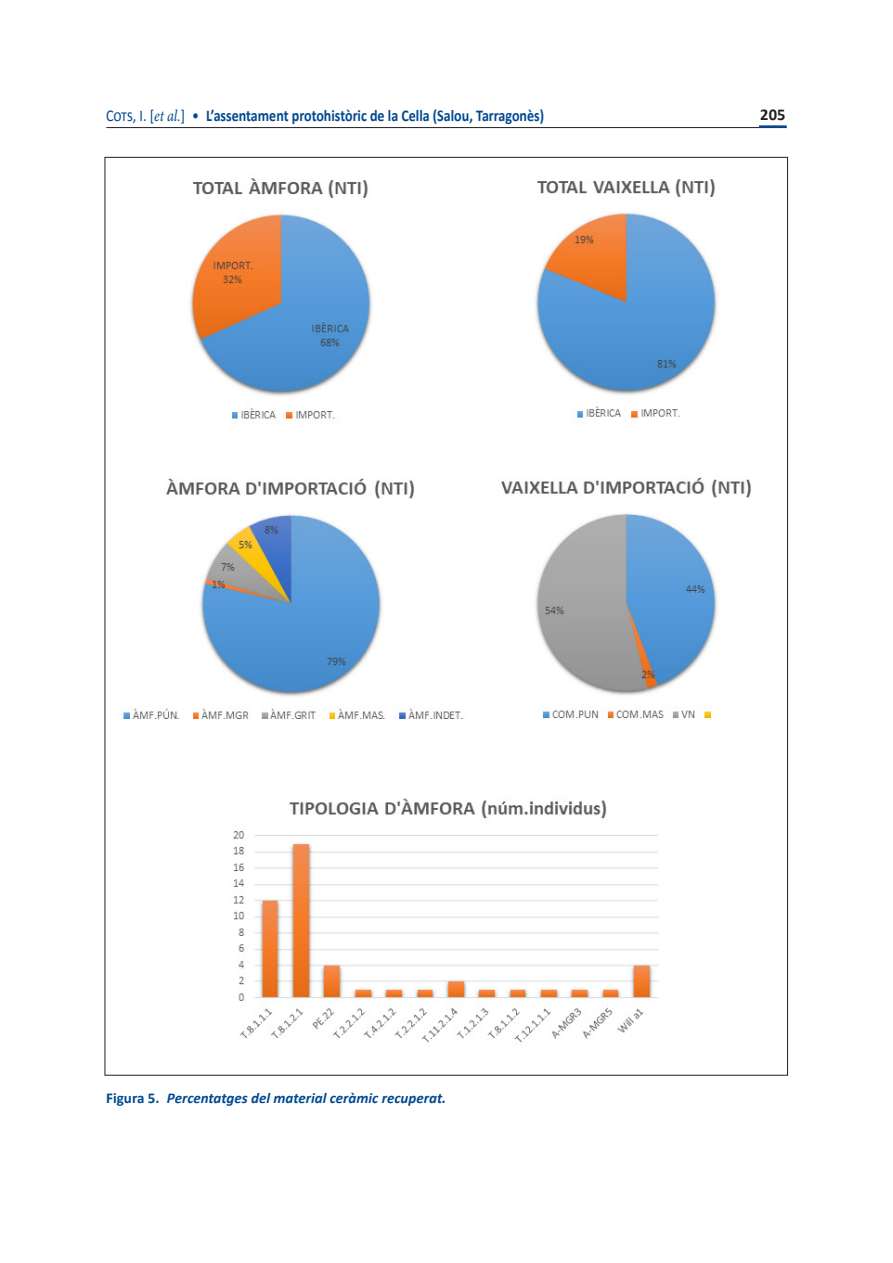
<style>
.page{position:relative;width:893px;height:1263px;background:#fff}
.page>*{position:absolute;margin:0;border:0;box-sizing:border-box;transform-origin:0 0}
.t1{font:700 16.5px "Calibri";color:#014990;scale:.85 1}
.t2{font:700 16.5px "Calibri";color:#231f20}
.peu_foto{font:italic 700 15px "Calibri";color:#014990}
.s1{font-weight:400}
.s2{font-family:"Minion Pro";font-weight:400;font-style:italic}
.s3{font-style:normal}
</style>
<div class="page">
<hr style="left:106px;top:127px;width:681px;height:1px;background:#231f20">
<hr style="left:759px;top:125px;width:28px;height:3px;background:#014990">
<img style="left:122px;top:178px;width:629px;height:865px">
<p class="t1" style="left:106px;top:105px;width:517px"><span class="s1">Cots, I. [</span><span class="s2">et al.</span><span class="s1">] •</span> L’assentament protohistòric de la Cella (Salou, Tarragonès)</p>
<p class="t2" style="left:760px;top:104px;width:27px">205</p>
<p class="peu_foto" style="left:106px;top:1088px;width:341px"><span class="s3">Figura 5.</span> Percentatges del material ceràmic recuperat.</p>
</div>
